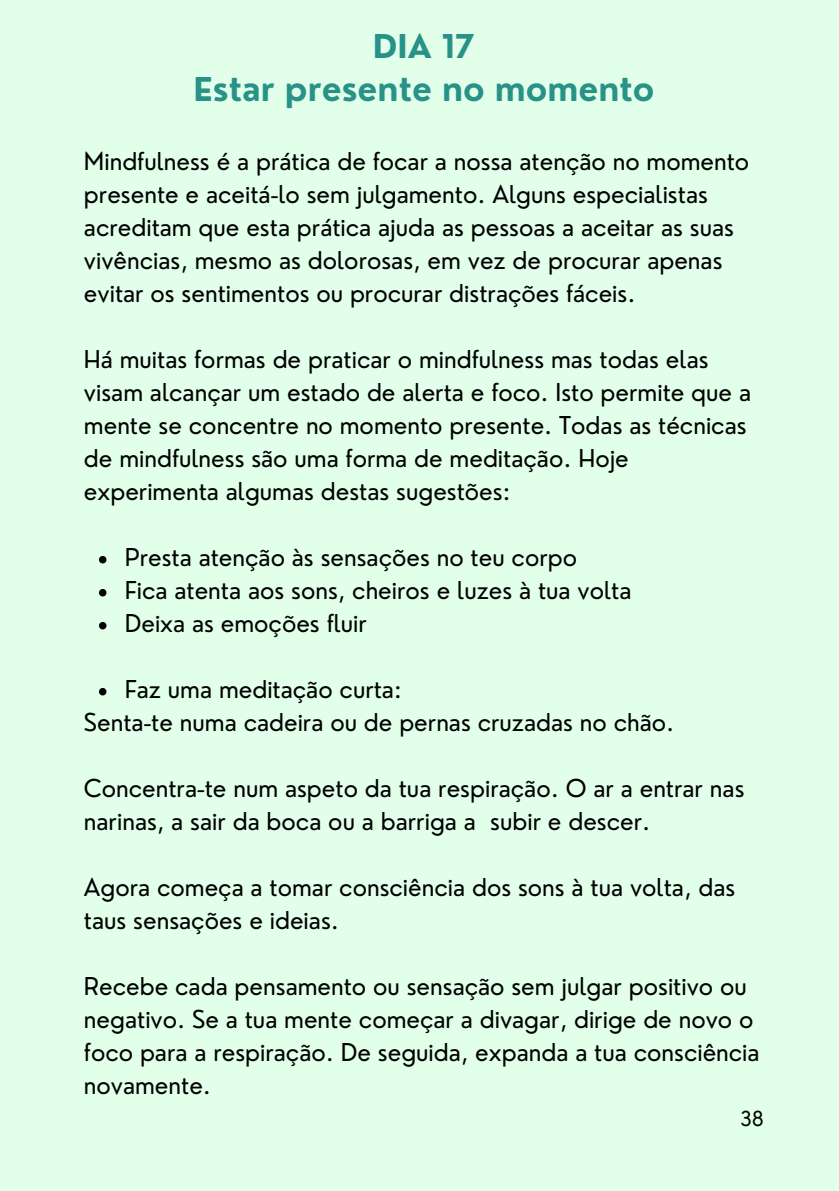
<style>
.page{position:relative;width:839px;height:1191px;background:#fff}
.page>*{position:absolute;margin:0;border:0;box-sizing:border-box;transform-origin:0 0}
.t1{font:700 32px "Nourd";color:#299288}
.t2{font:24px/33px "Nourd";color:#000}
.t3{font:20.2px "Nourd";color:#000}
</style>
<div class="page">
<div style="left:0;top:0;width:838px;height:1191px;background:#e1ffe9"></div>
<svg style="left:99px;top:556px;width:7px;height:7px"></svg>
<svg style="left:99px;top:589px;width:7px;height:7px"></svg>
<svg style="left:99px;top:622px;width:7px;height:7px"></svg>
<svg style="left:99px;top:688px;width:7px;height:7px"></svg>
<p class="t1" style="left:373px;top:26px;width:104px">DIA 17</p>
<p class="t1" style="left:193px;top:69px;width:462px">Estar presente no momento</p>
<p class="t2" style="left:84px;top:145px;width:666px">Mindfulness é a prática de focar a nossa atenção no momento presente e aceitá-lo sem julgamento. Alguns especialistas acreditam que esta prática ajuda as pessoas a aceitar as suas vivências, mesmo as dolorosas, em vez de procurar apenas evitar os sentimentos ou procurar distrações fáceis.</p>
<p class="t2" style="left:84px;top:343px;width:668px">Há muitas formas de praticar o mindfulness mas todas elas visam alcançar um estado de alerta e foco. Isto permite que a mente se concentre no momento presente. Todas as técnicas de mindfulness são uma forma de meditação. Hoje experimenta algumas destas sugestões:</p>
<p class="t2" style="left:125px;top:541px;width:454px">Presta atenção às sensações no teu corpo</p>
<p class="t2" style="left:125px;top:574px;width:508px">Fica atenta aos sons, cheiros e luzes à tua volta</p>
<p class="t2" style="left:125px;top:607px;width:244px">Deixa as emoções fluir</p>
<p class="t2" style="left:125px;top:673px;width:278px">Faz uma meditação curta:</p>
<p class="t2" style="left:84px;top:706px;width:592px">Senta-te numa cadeira ou de pernas cruzadas no chão.</p>
<p class="t2" style="left:84px;top:772px;width:662px">Concentra-te num aspeto da tua respiração. O ar a entrar nas narinas, a sair da boca ou a barriga a subir e descer.</p>
<p class="t2" style="left:84px;top:871px;width:652px">Agora começa a tomar consciência dos sons à tua volta, das taus sensações e ideias.</p>
<p class="t2" style="left:84px;top:970px;width:677px">Recebe cada pensamento ou sensação sem julgar positivo ou negativo. Se a tua mente começar a divagar, dirige de novo o foco para a respiração. De seguida, expanda a tua consciência novamente.</p>
<p class="t3" style="left:740px;top:1106px;width:25px">38</p>
</div>
